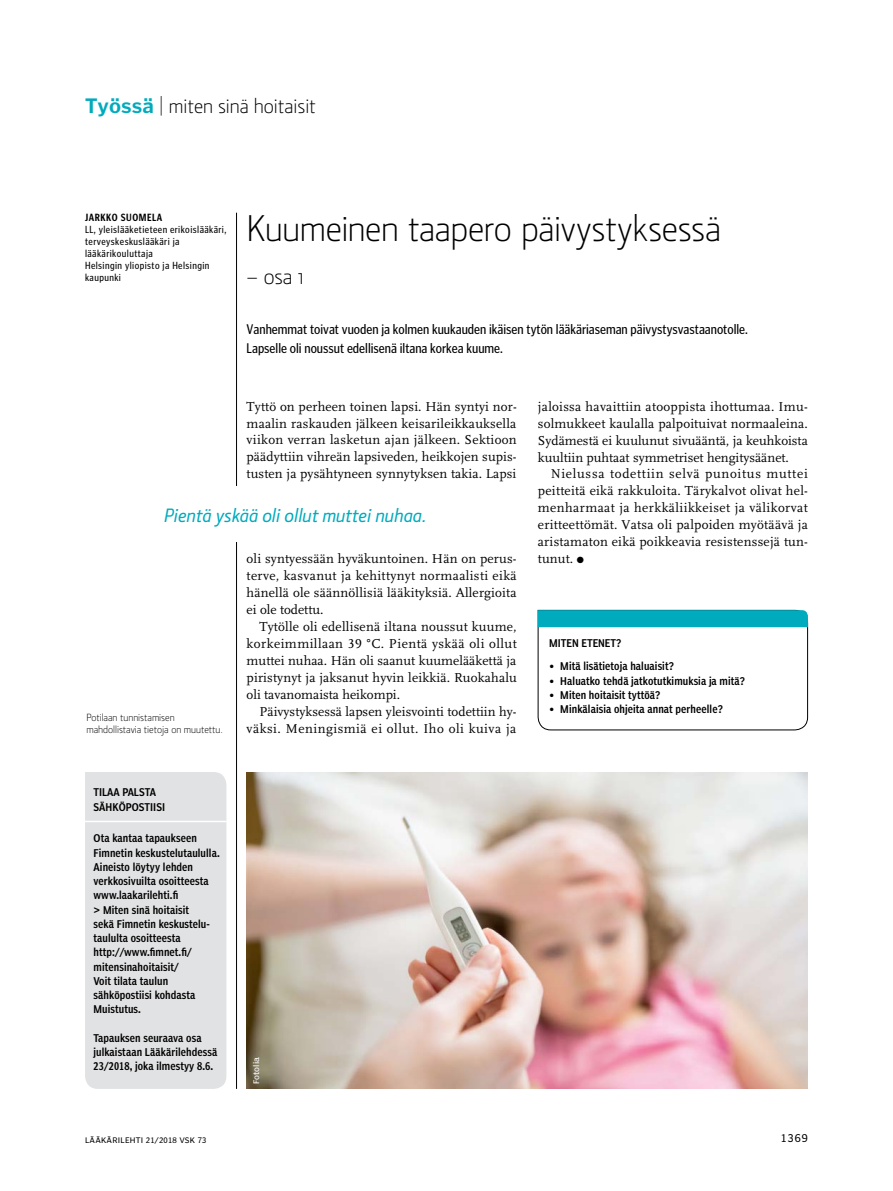
<style>
.page{position:relative;width:893px;height:1191px;background:#fff}
.page>*{position:absolute;margin:0;border:0;box-sizing:border-box;transform-origin:0 0}
.t1{font:300 37.5px "Section";letter-spacing:-.01em;color:#000}
.t2{font:300 22.5px "Section";color:#000}
.t3{font:300 21px "Section";color:#000}
.t4{font:italic 500 19.5px "Section";color:#00abbd}
.t5{font:14.25px/18.8px "Poynter Gothic Text Cond";color:#000}
.t6{font:13.5px/17px "Scala LF";letter-spacing:.01em;color:#000;text-align:justify}
.t7{font:10.5px/14.2px "Poynter Agate Two Comp";letter-spacing:.01em;color:#000}
.t8{font:10.5px/12px "Poynter Gothic Text Cond";letter-spacing:.04em;color:#000}
.t9{font:300 10.5px/12px "Section";color:#000}
.t10{font:700 10.5px "Poynter Gothic Text Cond";letter-spacing:.05em;color:#000}
.t11{font:10.5px "Poynter Agate Zero";color:#000}
.t12{font:7.5px "Poynter Agate Zero";letter-spacing:.03em;color:#000}
.t13{font:7.5px "Poynter Agate One";color:#fff}
.s1{font-family:"Poynter Gothic Text";font-weight:700;color:#00abbd}
</style>
<div class="page">
<img style="left:247px;top:772px;width:561px;height:316px">
<hr style="left:236px;top:213px;width:1px;height:876px;background:#000">
<div style="left:164px;top:486px;width:353px;height:56px;background:#fff"></div>
<div style="left:85px;top:772px;width:141px;height:317px;background:#e1e2e3"></div>
<hr style="left:85px;top:820px;width:141px;height:2px;background:#fff">
<svg style="left:538px;top:610px;width:270px;height:120px"></svg>
<h3 class="t3" style="left:85px;top:94px;width:232px"><span class="s1">Työssä</span> | miten sinä hoitaisit</h3>
<p class="t10" style="left:85px;top:211px;width:79px">JARKKO SUOMELA</p>
<p class="t8" style="left:85px;top:223px;width:143px">LL, yleislääketieteen erikoislääkäri, terveyskeskuslääkäri ja lääkärikouluttaja<br>Helsingin yliopisto ja Helsingin kaupunki</p>
<h1 class="t1" style="left:247px;top:207px;width:476px">Kuumeinen taapero päivystyksessä</h1>
<h2 class="t2" style="left:247px;top:263px;width:59px">– osa 1</h2>
<p class="t5" style="left:247px;top:320px;width:503px">Vanhemmat toivat vuoden ja kolmen kuukauden ikäisen tytön lääkäriaseman päivystysvastaanotolle.<br>Lapselle oli noussut edellisenä iltana korkea kuume.</p>
<p class="t6" style="left:247px;top:398px;width:272px">Tyttö on perheen toinen lapsi. Hän syntyi nor&shy;maalin raskauden jälkeen keisarileikkauksella viikon verran lasketun ajan jälkeen. Sektioon päädyttiin vihreän lapsiveden, heikkojen supis&shy;tusten ja pysähtyneen synnytyksen takia. Lapsi</p>
<h3 class="t4" style="left:164px;top:504px;width:264px">Pientä yskää oli ollut muttei nuhaa.</h3>
<p class="t9" style="left:86px;top:711px;width:138px">Potilaan tunnistamisen mahdollistavia tietoja on muutettu.</p>
<p class="t7" style="left:94px;top:784px;width:73px;line-height:15px">TILAA PALSTA<br>SÄHKÖPOSTIISI</p>
<p class="t7" style="left:94px;top:831px;width:128px">Ota kantaa tapaukseen<br>Fimnetin keskustelutaululla.<br>Aineisto löytyy lehden verkkosivuilta osoitteesta www.laakarilehti.fi<br>&gt; Miten sinä hoitaisit<br>sekä Fimnetin keskustelu&shy;taululta osoitteesta http://www.fimnet.fi/ mitensinahoitaisit/<br>Voit tilata taulun sähköpostiisi kohdasta<br>Muistutus.</p>
<p class="t7" style="left:94px;top:1030px;width:125px">Tapauksen seuraava osa julkaistaan Lääkärilehdessä<br>23/2018, joka ilmestyy 8.6.</p>
<p class="t6" style="left:247px;top:550px;width:272px">oli syntyessään hyväkuntoinen. Hän on perus&shy;terve, kasvanut ja kehittynyt normaalisti eikä hänellä ole säännöllisiä lääkityksiä. Allergioita ei ole todettu.</p>
<p class="t6" style="left:247px;top:618px;width:272px;text-indent:13px">Tytölle oli edellisenä iltana noussut kuume, korkeimmillaan 39 °C. Pientä yskää oli ollut muttei nuhaa. Hän oli saanut kuumelääkettä ja piristynyt ja jaksanut hyvin leikkiä. Ruokahalu oli tavanomaista heikompi.</p>
<p class="t6" style="left:247px;top:703px;width:271px;text-align:right">Päivystyksessä lapsen yleisvointi todettiin hy&shy;väksi. Meningismiä ei ollut. Iho oli kuiva ja</p>
<p class="t13" style="left:252px;top:1083px;width:28px;rotate:-90deg">Fotolia</p>
<p class="t6" style="left:538px;top:398px;width:271px">jaloissa havaittiin atooppista ihottumaa. Imu&shy;solmukkeet kaulalla palpoituivat normaaleina.<br>Sydämestä ei kuulunut sivuääntä, ja keuhkoista kuultiin puhtaat symmetriset hengitysäänet.</p>
<p class="t6" style="left:538px;top:466px;width:272px;text-indent:13px">Nielussa todettiin selvä punoitus muttei peitteitä eikä rakkuloita. Tärykalvot olivat hel&shy;menharmaat ja herkkäliikkeiset ja välikorvat eritteettömät. Vatsa oli palpoiden myötäävä ja aristamaton eikä poikkeavia resistenssejä tun&shy;tunut. ●</p>
<p class="t7" style="left:549px;top:636px;width:74px">Miten etenet?</p>
<p class="t7" style="left:550px;top:659px;width:126px">• Mitä lisätietoja haluaisit?</p>
<p class="t7" style="left:550px;top:673px;width:197px">• Haluatko tehdä jatkotutkimuksia ja mitä?</p>
<p class="t7" style="left:550px;top:688px;width:112px">• Miten hoitaisit tyttöä?</p>
<p class="t7" style="left:550px;top:702px;width:175px">• Minkälaisia ohjeita annat perheelle?</p>
<p class="t12" style="left:85px;top:1135px;width:123px">LÄÄKÄRILEHTI 21/2018 VSK 73</p>
<p class="t11" style="left:781px;top:1132px;width:29px">1369</p>
</div>
